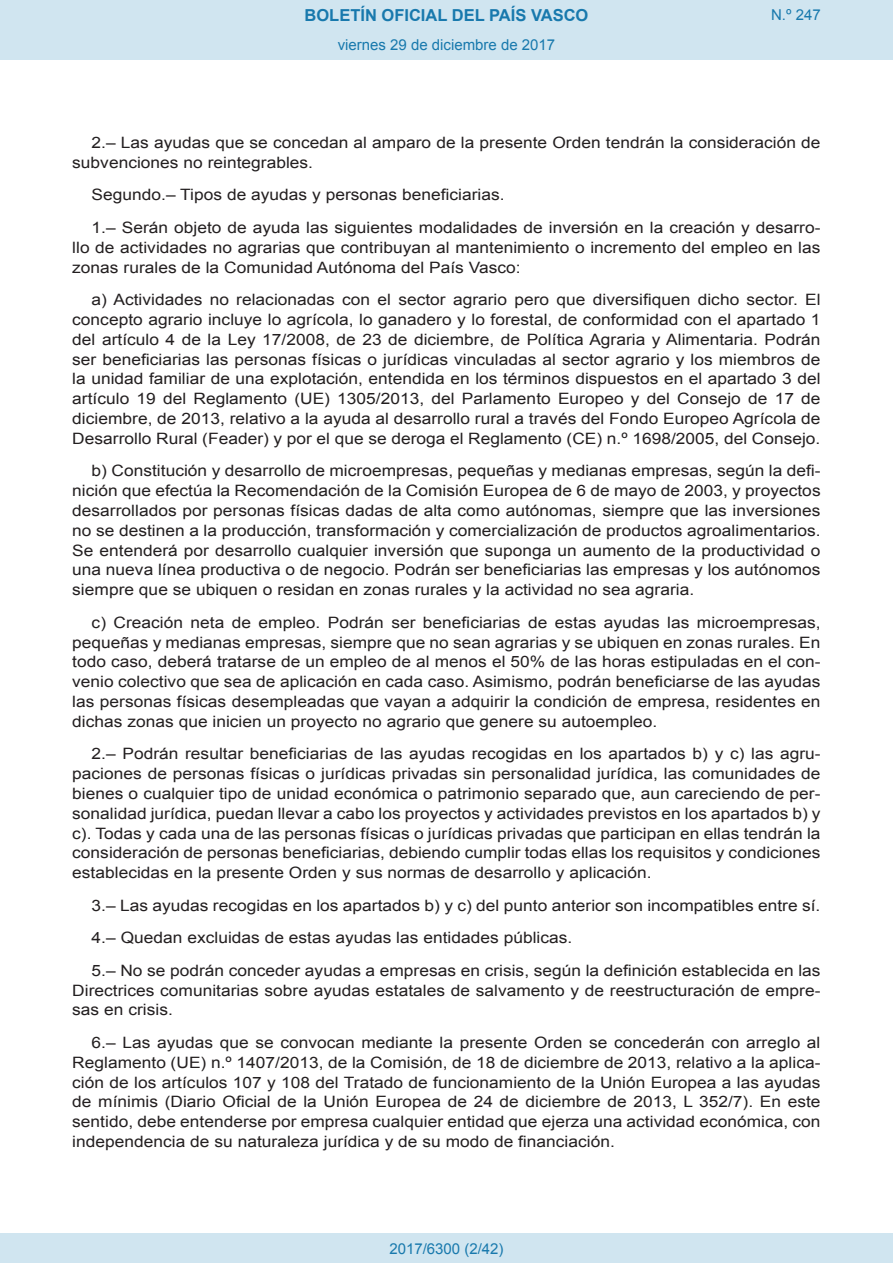
<style>
.page{position:relative;width:893px;height:1263px;background:#fff}
.page>*{position:absolute;margin:0;border:0;box-sizing:border-box;transform-origin:0 0}
.t1{font:700 16.5px "Arial";color:#1879ad}
.BOPVDetalle{font:15.6px/19.8px "Arial";color:#231f20;text-align:justify;scale:1.11 1}
.Paginacion_Centro{font:15px "Arial";color:#1879ad}
</style>
<div class="page">
<div style="left:0;top:0;width:893px;height:60px;background:#d0e5f0"></div>
<div style="left:0;top:1233px;width:893px;height:30px;background:#d0e5f0"></div>
<p class="t1" style="left:305px;top:4px;width:285px">BOLETÍN OFICIAL DEL PAÍS VASCO</p>
<p class="Paginacion_Centro" style="left:338px;top:35px;width:219px">viernes 29 de diciembre de 2017</p>
<p class="Paginacion_Centro" style="left:771px;top:5px;width:51px">N.º 247</p>
<p class="BOPVDetalle" style="left:72px;top:133px;width:675px;text-indent:19px">2.– Las ayudas que se concedan al amparo de la presente Orden tendrán la consideración de subvenciones no reintegrables.</p>
<p class="BOPVDetalle" style="left:92px;top:185px;width:373px">Segundo.– Tipos de ayudas y personas beneficiarias.</p>
<p class="BOPVDetalle" style="left:72px;top:218px;width:676px;text-indent:19px">1.– Serán objeto de ayuda las siguientes modalidades de inversión en la creación y desarro&shy;llo de actividades no agrarias que contribuyan al mantenimiento o incremento del empleo en las zonas rurales de la Comunidad Autónoma del País Vasco:</p>
<p class="BOPVDetalle" style="left:72px;top:290px;width:676px;text-indent:19px">a) Actividades no relacionadas con el sector agrario pero que diversifiquen dicho sector. El concepto agrario incluye lo agrícola, lo ganadero y lo forestal, de conformidad con el apartado 1 del artículo 4 de la Ley 17/2008, de 23 de diciembre, de Política Agraria y Alimentaria. Podrán ser beneficiarias las personas físicas o jurídicas vinculadas al sector agrario y los miembros de la unidad familiar de una explotación, entendida en los términos dispuestos en el apartado 3 del artículo 19 del Reglamento (UE) 1305/2013, del Parlamento Europeo y del Consejo de 17 de diciembre, de 2013, relativo a la ayuda al desarrollo rural a través del Fondo Europeo Agrícola de Desarrollo Rural (Feader) y por el que se deroga el Reglamento (CE) n.º 1698/2005, del Consejo.</p>
<p class="BOPVDetalle" style="left:72px;top:461px;width:676px;text-indent:19px">b) Constitución y desarrollo de microempresas, pequeñas y medianas empresas, según la defi&shy;nición que efectúa la Recomendación de la Comisión Europea de 6 de mayo de 2003, y proyectos desarrollados por personas físicas dadas de alta como autónomas, siempre que las inversiones no se destinen a la producción, transformación y comercialización de productos agroalimentarios.<br>Se entenderá por desarrollo cualquier inversión que suponga un aumento de la productividad o una nueva línea productiva o de negocio. Podrán ser beneficiarias las empresas y los autónomos siempre que se ubiquen o residan en zonas rurales y la actividad no sea agraria.</p>
<p class="BOPVDetalle" style="left:72px;top:612px;width:676px;text-indent:19px">c) Creación neta de empleo. Podrán ser beneficiarias de estas ayudas las microempresas, pequeñas y medianas empresas, siempre que no sean agrarias y se ubiquen en zonas rurales. En todo caso, deberá tratarse de un empleo de al menos el 50% de las horas estipuladas en el con&shy;venio colectivo que sea de aplicación en cada caso. Asimismo, podrán beneficiarse de las ayudas las personas físicas desempleadas que vayan a adquirir la condición de empresa, residentes en dichas zonas que inicien un proyecto no agrario que genere su autoempleo.</p>
<p class="BOPVDetalle" style="left:72px;top:744px;width:676px;text-indent:19px">2.– Podrán resultar beneficiarias de las ayudas recogidas en los apartados b) y c) las agru&shy;paciones de personas físicas o jurídicas privadas sin personalidad jurídica, las comunidades de bienes o cualquier tipo de unidad económica o patrimonio separado que, aun careciendo de per&shy;sonalidad jurídica, puedan llevar a cabo los proyectos y actividades previstos en los apartados b) y c). Todas y cada una de las personas físicas o jurídicas privadas que participan en ellas tendrán la consideración de personas beneficiarias, debiendo cumplir todas ellas los requisitos y condiciones establecidas en la presente Orden y sus normas de desarrollo y aplicación.</p>
<p class="BOPVDetalle" style="left:92px;top:895px;width:658px">3.– Las ayudas recogidas en los apartados b) y c) del punto anterior son incompatibles entre sí.</p>
<p class="BOPVDetalle" style="left:92px;top:928px;width:435px">4.– Quedan excluidas de estas ayudas las entidades públicas.</p>
<p class="BOPVDetalle" style="left:72px;top:960px;width:676px;text-indent:19px">5.– No se podrán conceder ayudas a empresas en crisis, según la definición establecida en las Directrices comunitarias sobre ayudas estatales de salvamento y de reestructuración de empre&shy;sas en crisis.</p>
<p class="BOPVDetalle" style="left:72px;top:1033px;width:676px;text-indent:19px">6.– Las ayudas que se convocan mediante la presente Orden se concederán con arreglo al Reglamento (UE) n.º 1407/2013, de la Comisión, de 18 de diciembre de 2013, relativo a la aplica&shy;ción de los artículos 107 y 108 del Tratado de funcionamiento de la Unión Europea a las ayudas de mínimis (Diario Oficial de la Unión Europea de 24 de diciembre de 2013, L 352/7). En este sentido, debe entenderse por empresa cualquier entidad que ejerza una actividad económica, con independencia de su naturaleza jurídica y de su modo de financiación.</p>
<p class="Paginacion_Centro" style="left:389px;top:1238px;width:116px">2017/6300 (2/42)</p>
</div>
